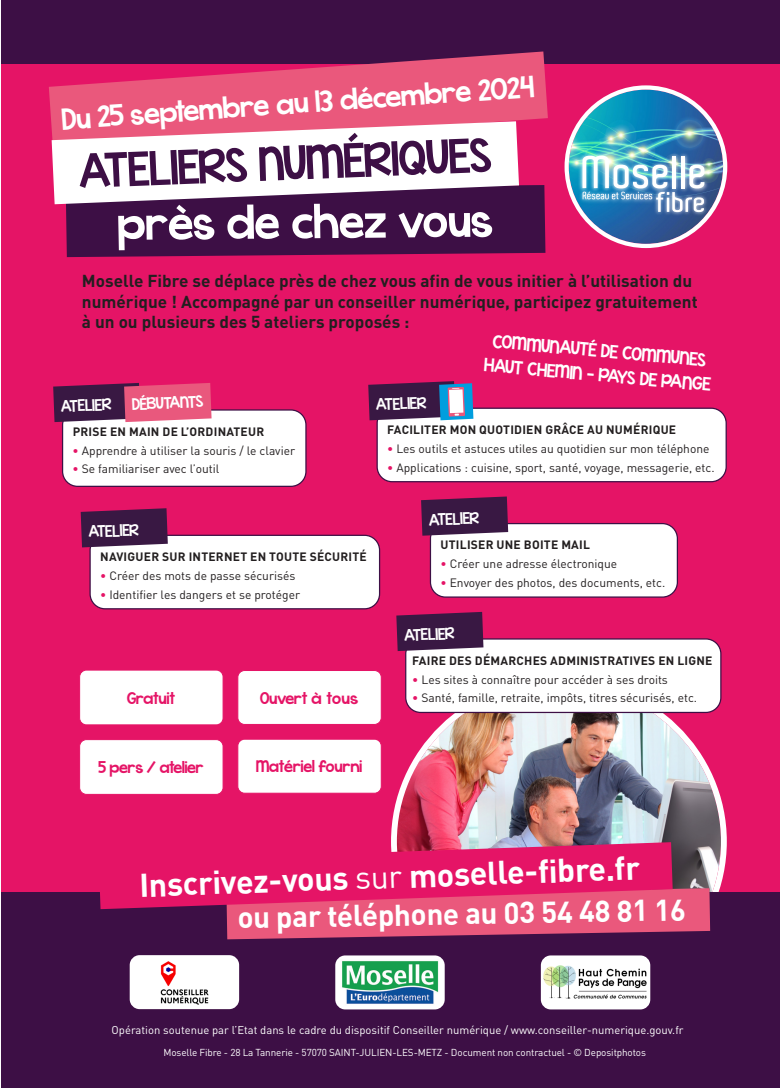
<style>
.page{position:relative;width:780px;height:1088px;background:#fff}
.page>*{position:absolute;margin:0;border:0;box-sizing:border-box;transform-origin:0 0}
.t1{font:50px "KG Whatthe Teacher Wants";color:#3d0f45}
.t2{font:50px "KG Whatthe Teacher Wants";color:#fff}
.t3{font:700 32.5px "DIN Pro";color:#fff}
.t4{font:31.25px "KG Whatthe Teacher Wants";color:#fff}
.t5{font:700 29.75px "DIN Pro";color:#fff}
.t6{font:19.38px "KG Whatthe Teacher Wants";color:#fff}
.t7{font:17.5px "KG Whatthe Teacher Wants";color:#e51466}
.t8{font:700 17.12px/20.5px "DIN Pro";color:#231f20}
.t9{font:17.12px "KG Whatthe Teacher Wants";color:#fff}
.Style_de_paragraphe_1{font:12px "DIN Pro";color:#231f20}
.Style_de_paragraphe_1-2{font:700 12px "DIN Pro";letter-spacing:.02em;color:#231f20}
.t10{font:11.25px "DIN Pro";color:#fff}
.t11{font:10px "DIN Pro";letter-spacing:-.01em;color:#fff}
.s1{color:#e51466}
.s2{font-weight:400}
</style>
<div class="page">
<div style="left:1px;top:1px;width:779px;height:978px;background:#e51466"></div>
<div style="left:1px;top:0;width:779px;height:63px;background:#3d0f45"></div>
<img style="left:397px;top:702px;width:324px;height:190px">
<div style="left:1px;top:892px;width:779px;height:196px;background:#3d0f45"></div>
<div style="left:130px;top:955px;width:109px;height:54px;background:#fff;border-radius:10px"></div>
<img style="left:160px;top:961px;width:49px;height:44px">
<div style="left:335px;top:955px;width:109px;height:54px;background:#fff;border-radius:10px"></div>
<img style="left:342px;top:961px;width:97px;height:43px">
<div style="left:541px;top:955px;width:109px;height:54px;background:#fff;border-radius:10px"></div>
<img style="left:543px;top:966px;width:104px;height:33px">
<svg style="left:49px;top:51px;width:499px;height:96px;fill:#ea587c"></svg>
<div style="left:66px;top:185px;width:479px;height:72px;background:#3d0f45"></div>
<svg style="left:52px;top:121px;width:467px;height:83px;background:#e7d0da"></svg>
<img style="left:569px;top:90px;width:154px;height:154px">
<img style="left:577px;top:194px;width:5px;height:11px">
<img style="left:577px;top:150px;width:133px;height:44px">
<img style="left:650px;top:186px;width:59px;height:32px">
<img style="left:582px;top:156px;width:122px;height:56px">
<div style="left:564px;top:85px;width:163px;height:163px;border:4px solid #fff;border-radius:50%"></div>
<div style="left:238px;top:739px;width:143px;height:54px;background:#fff;border-radius:7px"></div>
<div style="left:237px;top:739px;width:144px;height:54px;border:1px solid #e51466;border-radius:7px"></div>
<div style="left:80px;top:739px;width:143px;height:55px;background:#fff;border-radius:7px"></div>
<div style="left:79px;top:739px;width:144px;height:56px;border:1px solid #e51466;border-radius:7px"></div>
<div style="left:238px;top:670px;width:143px;height:54px;background:#fff;border-radius:7px"></div>
<div style="left:237px;top:670px;width:144px;height:55px;border:1px solid #e51466;border-radius:7px"></div>
<div style="left:80px;top:670px;width:143px;height:55px;background:#fff;border-radius:7px"></div>
<div style="left:79px;top:670px;width:144px;height:55px;border:1px solid #e51466;border-radius:7px"></div>
<svg style="left:226px;top:888px;width:484px;height:51px;background:#d44e75"></svg>
<svg style="left:100px;top:842px;width:572px;height:67px"></svg>
<div style="left:63px;top:410px;width:243px;height:76px;background:#fff;border-radius:15px"></div>
<div style="left:62px;top:409px;width:244px;height:78px;border:1px solid #3d0f45;border-radius:15px"></div>
<svg style="left:53px;top:383px;width:158px;height:39px;background:#a04068"></svg>
<div style="left:377px;top:408px;width:349px;height:74px;background:#fff;border-radius:15px"></div>
<div style="left:376px;top:408px;width:350px;height:74px;border:1px solid #3d0f45;border-radius:15px"></div>
<svg style="left:368px;top:381px;width:105px;height:39px;background:#554875"></svg>
<div style="left:405px;top:639px;width:315px;height:73px;background:#fff;border-radius:15px"></div>
<div style="left:405px;top:638px;width:316px;height:75px;border:1px solid #3d0f45;border-radius:15px"></div>
<svg style="left:396px;top:612px;width:87px;height:39px;background:#4b214d"></svg>
<div style="left:90px;top:535px;width:289px;height:74px;background:#fff;border-radius:15px"></div>
<div style="left:89px;top:535px;width:291px;height:74px;border:1px solid #3d0f45;border-radius:15px"></div>
<svg style="left:81px;top:508px;width:87px;height:39px;background:#4b204c"></svg>
<div style="left:430px;top:523px;width:247px;height:74px;background:#fff;border-radius:15px"></div>
<div style="left:430px;top:523px;width:248px;height:75px;border:1px solid #3d0f45;border-radius:15px"></div>
<svg style="left:421px;top:496px;width:87px;height:40px;background:#4f234f"></svg>
<p class="t4" style="left:61px;top:100px;width:474px;rotate:-4deg">Du 25 septembre au 13 décembre 2024</p>
<p class="t1" style="left:78px;top:139px;width:414px;rotate:-2deg">ATELIERS NUMÉRIQUES</p>
<p class="t2" style="left:117px;top:194px;width:376px;rotate:-1deg">près de chez vous</p>
<p class="t8" style="left:82px;top:268px;width:617px">Moselle Fibre se déplace près de chez vous afin de vous initier à l’utilisation du numérique ! Accompagné par un conseiller numérique, participez gratuitement à un ou plusieurs des 5 ateliers proposés :</p>
<p class="t9" style="left:61px;top:396px;width:52px;rotate:-2deg">ATELIER</p>
<p class="t9" style="left:132px;top:393px;width:73px;rotate:-2deg">DÉBUTANTS</p>
<p class="Style_de_paragraphe_1-2" style="left:73px;top:421px;width:193px">PRISE EN MAIN DE L’ORDINATEUR</p>
<p class="Style_de_paragraphe_1" style="left:73px;top:441px;width:224px"><span class="s1">∙</span> Apprendre à utiliser la souris / le clavier</p>
<p class="Style_de_paragraphe_1" style="left:73px;top:460px;width:148px"><span class="s1">∙</span> Se familiariser avec l’outil</p>
<p class="t9" style="left:375px;top:394px;width:52px;rotate:-2deg">ATELIER</p>
<p class="t6" style="left:494px;top:329px;width:215px;rotate:5deg">COMMUNAUTÉ DE COMMUNES</p>
<p class="t6" style="left:485px;top:353px;width:228px;rotate:5deg">HAUT CHEMIN - PAYS DE PANGE</p>
<p class="Style_de_paragraphe_1-2" style="left:387px;top:419px;width:290px">FACILITER MON QUOTIDIEN GRÂCE AU NUMÉRIQUE</p>
<p class="Style_de_paragraphe_1" style="left:387px;top:439px;width:324px"><span class="s1">∙</span> Les outils et astuces utiles au quotidien sur mon téléphone</p>
<p class="Style_de_paragraphe_1" style="left:387px;top:458px;width:329px"><span class="s1">∙</span> Applications : cuisine, sport, santé, voyage, messagerie, etc.</p>
<p class="t9" style="left:88px;top:521px;width:52px;rotate:-2deg">ATELIER</p>
<p class="Style_de_paragraphe_1-2" style="left:100px;top:547px;width:268px">NAVIGUER SUR INTERNET EN TOUTE SÉCURITÉ</p>
<p class="Style_de_paragraphe_1" style="left:100px;top:566px;width:197px"><span class="s1">∙</span> Créer des mots de passe sécurisés</p>
<p class="Style_de_paragraphe_1" style="left:100px;top:585px;width:201px"><span class="s1">∙</span> Identifier les dangers et se protéger</p>
<p class="t7" style="left:127px;top:687px;width:49px">Gratuit</p>
<p class="t7" style="left:260px;top:687px;width:100px">Ouvert à tous</p>
<p class="t9" style="left:428px;top:509px;width:52px;rotate:-2deg">ATELIER</p>
<p class="Style_de_paragraphe_1-2" style="left:440px;top:535px;width:151px">UTILISER UNE BOITE MAIL</p>
<p class="Style_de_paragraphe_1" style="left:440px;top:554px;width:178px"><span class="s1">∙</span> Créer une adresse électronique</p>
<p class="Style_de_paragraphe_1" style="left:440px;top:573px;width:226px"><span class="s1">∙</span> Envoyer des photos, des documents, etc.</p>
<p class="t9" style="left:404px;top:624px;width:52px;rotate:-2deg">ATELIER</p>
<p class="Style_de_paragraphe_1-2" style="left:412px;top:650px;width:302px">FAIRE DES DÉMARCHES ADMINISTRATIVES EN LIGNE</p>
<p class="Style_de_paragraphe_1" style="left:412px;top:670px;width:257px"><span class="s1">∙</span> Les sites à connaître pour accéder à ses droits</p>
<p class="Style_de_paragraphe_1" style="left:412px;top:689px;width:286px"><span class="s1">∙</span> Santé, famille, retraite, impôts, titres sécurisés, etc.</p>
<p class="t7" style="left:98px;top:756px;width:107px">5 pers / atelier</p>
<p class="t7" style="left:256px;top:755px;width:108px">Matériel fourni</p>
<p class="t3" style="left:138px;top:858px;width:502px;rotate:-2deg">Inscrivez-vous <span class="s2">sur</span> moselle-fibre.fr</p>
<p class="t5" style="left:237px;top:893px;width:450px;rotate:-1deg">ou par téléphone au 03 54 48 81 16</p>
<p class="t10" style="left:112px;top:1020px;width:573px">Opération soutenue par l’Etat dans le cadre du dispositif Conseiller numérique / www.conseiller-numerique.gouv.fr</p>
<p class="t11" style="left:163px;top:1044px;width:484px">Moselle Fibre - 28 La Tannerie - 57070 SAINT-JULIEN-LES-METZ - Document non contractuel - © Depositphotos</p>
</div>
